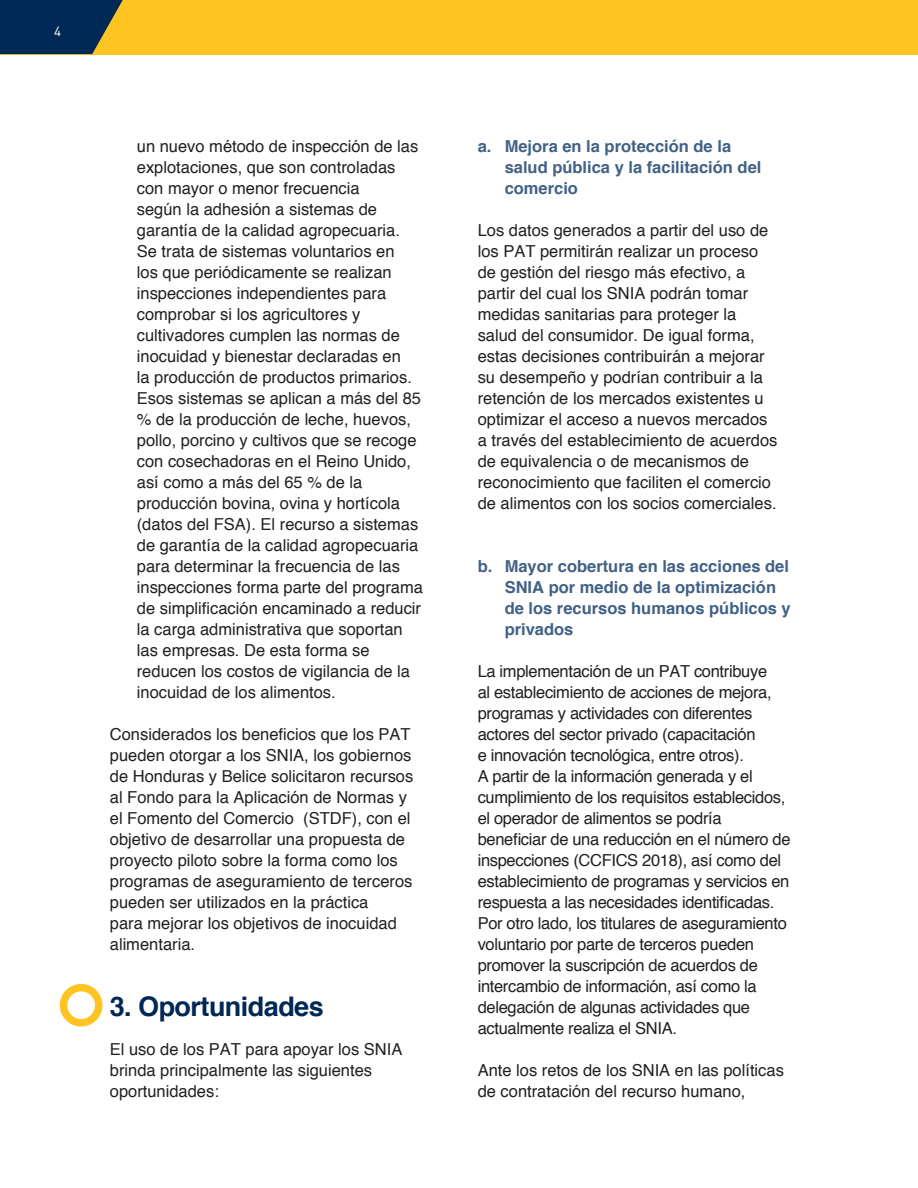
<style>
.page{position:relative;width:918px;height:1188px;background:#fff}
.page>*{position:absolute;margin:0;border:0;box-sizing:border-box;transform-origin:0 0}
.t1{font:700 27px "Helvetica";letter-spacing:-.02em;color:#002855}
.List_Paragraph{font:16.5px/21px "Helvetica";color:#231f20}
.List_Paragraph-2{font:16.5px/21px "Helvetica";letter-spacing:-.02em;color:#231f20}
.List_Paragraph-3{font:700 16.5px/21px "Helvetica";color:#416185}
.t2{font:13.5px "DINOT";color:#fff}
</style>
<div class="page">
<div style="left:0;top:0;width:918px;height:54px;background:#fec422"></div>
<svg style="left:0;top:0;width:123px;height:54px;background:#203b4e"></svg>
<div style="left:60px;top:984px;width:42px;height:43px;border:8px solid #fec422;border-radius:50%"></div>
<p class="t2" style="left:54px;top:22px;width:9px">4</p>
<p class="List_Paragraph" style="left:137px;top:136px;width:288px">un nuevo método de inspección de las explotaciones, que son controladas con mayor o menor frecuencia<br>según la adhesión a sistemas de garantía de la calidad agropecuaria.<br>Se trata de sistemas voluntarios en<br>los que periódicamente se realizan inspecciones independientes para comprobar si los agricultores y cultivadores cumplen las normas de inocuidad y bienestar declaradas en<br>la producción de productos primarios.<br>Esos sistemas se aplican a más del 85 % de la producción de leche, huevos, pollo, porcino y cultivos que se recoge con cosechadoras en el Reino Unido, así como a más del 65 % de la producción bovina, ovina y hortícola (datos del FSA). El recurso a sistemas de garantía de la calidad agropecuaria para determinar la frecuencia de las inspecciones forma parte del programa de simplificación encaminado a reducir la carga administrativa que soportan las empresas. De esta forma se reducen los costos de vigilancia de la inocuidad de los alimentos.</p>
<p class="List_Paragraph" style="left:110px;top:724px;width:305px">Considerados los beneficios que los PAT pueden otorgar a los SNIA, los gobiernos de Honduras y Belice solicitaron recursos al Fondo para la Aplicación de Normas y el Fomento del Comercio (STDF), con el objetivo de desarrollar una propuesta de proyecto piloto sobre la forma como los programas de aseguramiento de terceros pueden ser utilizados en la práctica<br>para mejorar los objetivos de inocuidad alimentaria.</p>
<p class="t1" style="left:110px;top:985px;width:215px">3. Oportunidades</p>
<p class="List_Paragraph" style="left:110px;top:1039px;width:294px">El uso de los PAT para apoyar los SNIA brinda principalmente las siguientes oportunidades:</p>
<p class="List_Paragraph-3" style="left:505px;top:136px;width:258px;text-indent:-27px">a. Mejora en la protección de la salud pública y la facilitación del comercio</p>
<p class="List_Paragraph" style="left:478px;top:220px;width:301px">Los datos generados a partir del uso de los PAT permitirán realizar un proceso de gestión del riesgo más efectivo, a partir del cual los SNIA podrán tomar medidas sanitarias para proteger la salud del consumidor. De igual forma, estas decisiones contribuirán a mejorar su desempeño y podrían contribuir a la retención de los mercados existentes u optimizar el acceso a nuevos mercados a través del establecimiento de acuerdos de equivalencia o de mecanismos de reconocimiento que faciliten el comercio de alimentos con los socios comerciales.</p>
<p class="List_Paragraph-3" style="left:505px;top:556px;width:288px;text-indent:-27px">b. Mayor cobertura en las acciones del<br>SNIA por medio de la optimización de los recursos humanos públicos y privados</p>
<p class="List_Paragraph-2" style="left:478px;top:661px;width:314px">La implementación de un PAT contribuye<br>al establecimiento de acciones de mejora, programas y actividades con diferentes actores del sector privado (capacitación<br>e innovación tecnológica, entre otros).<br>A partir de la información generada y el cumplimiento de los requisitos establecidos, el operador de alimentos se podría beneficiar de una reducción en el número de inspecciones (CCFICS 2018), así como del establecimiento de programas y servicios en respuesta a las necesidades identificadas.<br>Por otro lado, los titulares de aseguramiento voluntario por parte de terceros pueden promover la suscripción de acuerdos de intercambio de información, así como la delegación de algunas actividades que actualmente realiza el SNIA.</p>
<p class="List_Paragraph" style="left:478px;top:1060px;width:308px">Ante los retos de los SNIA en las políticas de contratación del recurso humano,</p>
</div>
